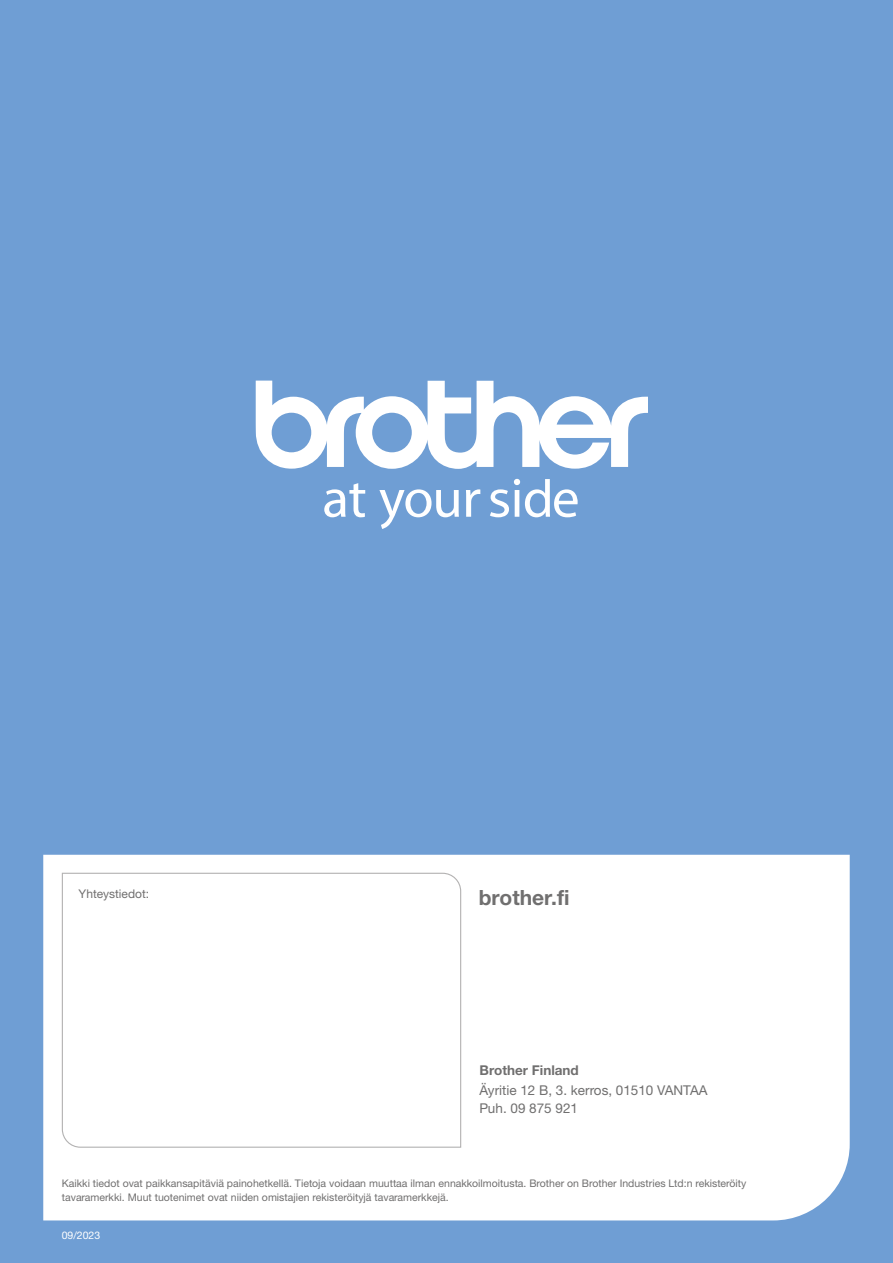
<style>
.page{position:relative;width:893px;height:1263px;background:#6f9ed4}
.page>*{position:absolute;margin:0;border:0;box-sizing:border-box;transform-origin:0 0}
.t1{font:700 21px "Helvetica Neue LTW1 G";color:#706f6f}
.t2{font:13.5px/18px "Helvetica Neue LTW1 G";color:#706f6f}
.t3{font:700 13.5px "Helvetica Neue LTW1 G";color:#706f6f}
.t4{font:12px "Helvetica Neue LTW1 G";color:#706f6f}
.t5{font:10.5px/13.5px "Helvetica Neue LTW1 G";color:#706f6f}
.t6{font:10.5px "Helvetica Neue LTW1 G";color:#fff}
</style>
<div class="page">
<div style="left:43px;top:855px;width:807px;height:365px;background:#fff"></div>
<svg style="left:256px;top:381px;width:392px;height:88px"></svg>
<svg style="left:324px;top:483px;width:41px;height:34px"></svg>
<svg style="left:379px;top:489px;width:80px;height:40px"></svg>
<svg style="left:466px;top:489px;width:14px;height:28px"></svg>
<svg style="left:490px;top:479px;width:88px;height:38px"></svg>
<div style="left:477px;top:888px;width:163px;height:18px;background:#fff"></div>
<div style="left:61px;top:872px;width:401px;height:276px;background:#fff"></div>
<p class="t4" style="left:79px;top:886px;width:72px">Yhteystiedot:</p>
<h1 class="t1" style="left:479px;top:884px;width:92px">brother.fi</h1>
<p class="t3" style="left:479px;top:1061px;width:101px">Brother Finland</p>
<p class="t2" style="left:479px;top:1081px;width:229px">Äyritie 12 B, 3. kerros, 01510 VANTAA<br>Puh. 09 875 921</p>
<p class="t5" style="left:62px;top:1177px;width:686px">Kaikki tiedot ovat paikkansapitäviä painohetkellä. Tietoja voidaan muuttaa ilman ennakkoilmoitusta. Brother on Brother Industries Ltd:n rekisteröity tavaramerkki. Muut tuotenimet ovat niiden omistajien rekisteröityjä tavaramerkkejä.</p>
<p class="t6" style="left:62px;top:1229px;width:40px">09/2023</p>
</div>
